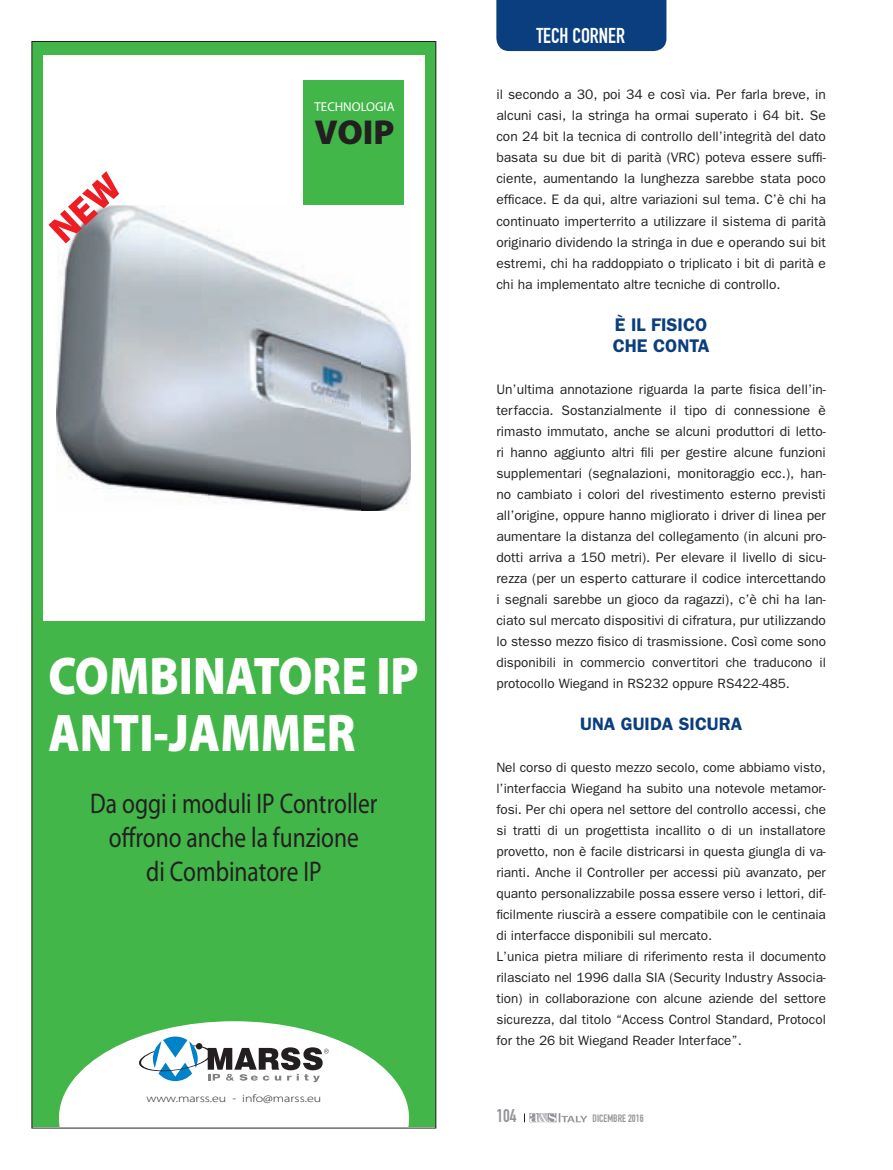
<style>
.page{position:relative;width:893px;height:1170px;background:#fff}
.page>*{position:absolute;margin:0;border:0;box-sizing:border-box;transform-origin:0 0}
.t1{font:900 53.4px/56.8px "Myriad Pro";color:#fff;scale:.87 1}
.t2{font:900 34.65px "Myriad Pro";color:#231f20}
.t3{font:28.5px/34.2px "Myriad Pro";color:#231f20;text-align:center;scale:.82 1}
.t4{font:21px "DIN Engschrift LT Alternate";color:#fff}
.t5{font:600 18.3px/21px "Franklin Gothic";color:#0a3e7e}
.t6{font:600 18px "Franklin Gothic";color:#0a3e7e}
.t7{font:18px "DIN Engschrift LT Alternate";color:#939598}
.t8{font:13.8px/21px "Franklin Gothic";color:#231f20;text-align:justify}
.t9{font:13.5px/21px "Franklin Gothic";color:#231f20;text-align:justify}
.t10{font:12.9px "Myriad Pro";color:#fff}
.t11{font:300 semi-expanded 10.95px "Myriad Pro";color:#231f20;scale:1.16 1}
.t12{font:10.5px "DIN Engschrift LT Alternate";color:#939598}
.s1{font-size:13.8px}
</style>
<div class="page">
<div style="left:496px;top:0;width:170px;height:51px;background:#0a3e7e"></div>
<svg style="left:524px;top:1113px;width:63px;height:9px"></svg>
<div style="left:32px;top:41px;width:404px;height:1086px;background:#42b649"></div>
<div style="left:43px;top:55px;width:382px;height:565px;background:#fff"></div>
<img style="left:57px;top:205px;width:353px;height:306px">
<div style="left:303px;top:80px;width:100px;height:125px;background:#42b649"></div>
<svg style="left:59px;top:1021px;width:350px;height:105px"></svg>
<svg style="left:57px;top:205px;width:67px;height:38px"></svg>
<p class="t10" style="left:315px;top:102px;width:82px">TECHNOLOGIA</p>
<h2 class="t2" style="left:314px;top:112px;width:82px">VOIP</h2>
<h1 class="t1" style="left:48px;top:647px;width:427px">COMBINATORE IP<br>ANTI-JAMMER</h1>
<h3 class="t3" style="left:90px;top:788px;width:352px">Da oggi i moduli IP Controller offrono anche la funzione<br>di Combinatore IP</h3>
<p class="t11" style="left:146px;top:1091px;width:152px">www.marss.eu - info@marss.eu</p>
<h3 class="t4" style="left:536px;top:23px;width:90px">TECH CORNER</h3>
<p class="t8" style="left:496px;top:85px;width:331px">il secondo a 30, poi 34 e così via. Per farla breve, in alcuni casi, la stringa ha ormai superato i 64 bit. Se con 24 bit la tecnica di controllo dell’integrità del dato basata su due bit di parità (VRC) poteva essere suffi&shy;ciente, aumentando la lunghezza sarebbe stata poco efficace. E da qui, altre variazioni sul tema. C’è chi ha continuato imperterrito a utilizzare il sistema di parità originario dividendo la stringa in due e operando sui bit estremi, chi ha raddoppiato o triplicato i bit di parità e chi ha implementato altre tecniche di controllo.</p>
<h3 class="t5" style="left:613px;top:315px;width:98px">È IL FISICO<br>CHE CONTA</h3>
<p class="t8" style="left:496px;top:379px;width:331px">Un’ultima annotazione riguarda la parte fisica dell’in&shy;terfaccia. Sostanzialmente il tipo di connessione è rimasto immutato, anche se alcuni produttori di letto&shy;ri hanno aggiunto altri fili per gestire alcune funzioni supplementari (segnalazioni, monitoraggio ecc.), han&shy;no cambiato i colori del rivestimento esterno previsti all’origine, oppure hanno migliorato i driver di linea per aumentare la distanza del collegamento (in alcuni pro&shy;dotti arriva a 150 metri). Per elevare il livello di sicu&shy;rezza (per un esperto catturare il codice intercettando i segnali sarebbe un gioco da ragazzi), c’è chi ha lan&shy;ciato sul mercato dispositivi di cifratura, pur utilizzando</p>
<p class="t9" style="left:496px;top:632px;width:331px"><span class="s1">lo stesso mezzo fisico</span> di trasmissione. Così come sono disponibili in commercio convertitori che traducono il protocollo Wiegand in RS232 oppure RS422-485.</p>
<h3 class="t6" style="left:580px;top:717px;width:164px">UNA GUIDA SICURA</h3>
<p class="t9" style="left:496px;top:758px;width:331px;text-align:left">Nel corso di questo mezzo secolo, come abbiamo visto, l’interfaccia Wiegand ha subito una notevole metamor&shy;fosi. Per chi opera nel settore del controllo accessi, che si tratti di un progettista incallito o di un installatore provetto, non è facile districarsi in questa giungla di va&shy;rianti. Anche il Controller per accessi più avanzato, per quanto personalizzabile possa essere verso i lettori, dif&shy;ficilmente riuscirà a essere compatibile con le centinaia di interfacce disponibili sul mercato.<br>L’unica pietra miliare di riferimento resta il documento rilasciato nel 1996 dalla SIA (Security Industry Associa&shy;tion) in collaborazione con alcune aziende del settore sicurezza, dal titolo “Access Control Standard, Protocol for the 26 bit Wiegand Reader Interface”.</p>
<h3 class="t7" style="left:496px;top:1105px;width:22px">104</h3>
<p class="t12" style="left:593px;top:1112px;width:53px">DICEMBRE 2016</p>
</div>
